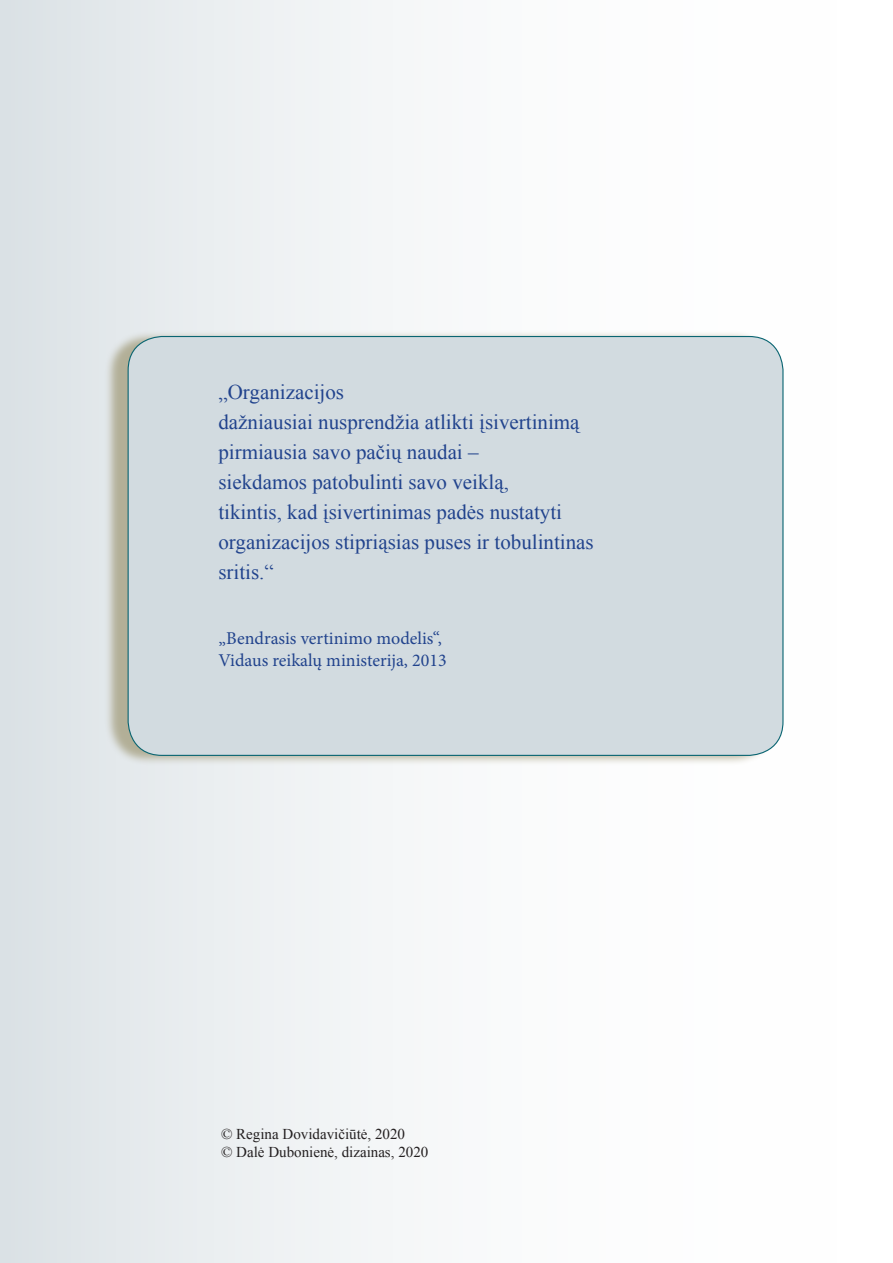
<style>
.page{position:relative;width:893px;height:1263px;background:#fff}
.page>*{position:absolute;margin:0;border:0;box-sizing:border-box;transform-origin:0 0}
.t1{font:21px/30px "Times New Roman";color:#21438d}
.t2{font:18px/21.6px "Minion Pro";color:#21438d}
.t3{font:15px/18px "Times New Roman";color:#231f20}
</style>
<div class="page">
<div style="left:0;top:0;width:893px;height:1263px;background:linear-gradient(to right,#e1e7ea,#fff)"></div>
<div style="left:105px;top:330px;width:672px;height:436px;background:#a29c7b;opacity:.75"></div>
<div style="left:128px;top:336px;width:655px;height:419px;background:#d2dbe0;border-radius:34px"></div>
<p class="t1" style="left:218px;top:377px;width:377px">„Organizacijos<br>dažniausiai nusprendžia atlikti įsivertinimą pirmiausia savo pačių naudai –<br>siekdamos patobulinti savo veiklą,<br>tikintis, kad įsivertinimas padės nustatyti organizacijos stipriąsias puses ir tobulintinas sritis.“</p>
<p class="t2" style="left:218px;top:628px;width:230px">„Bendrasis vertinimo modelis“,<br>Vidaus reikalų ministerija, 2013</p>
<p class="t3" style="left:221px;top:1125px;width:209px">© Regina Dovidavičiūtė, 2020<br>© Dalė Dubonienė, dizainas, 2020</p>
</div>
